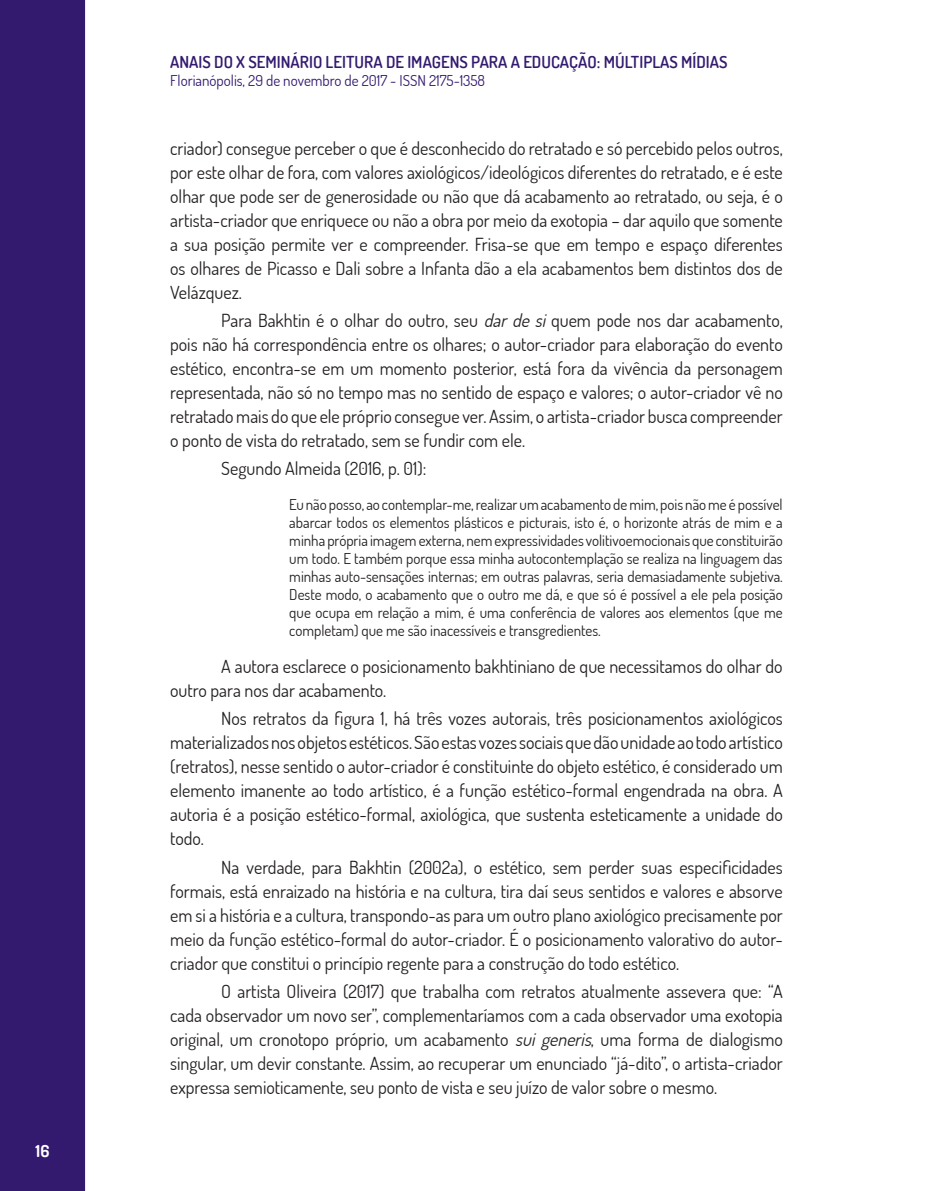
<style>
.page{position:relative;width:936px;height:1191px;background:#fff}
.page>*{position:absolute;margin:0;border:0;box-sizing:border-box;transform-origin:0 0}
.t1{font:18px/24px "Dosis";color:#231f20;text-align:justify}
.t2{font:600 16.5px "Dosis";color:#331a6f}
.t3{font:700 16.5px "Dosis";color:#fff}
.t4{font:15px/18px "Dosis";color:#231f20;text-align:justify}
.t5{font:15px "Dosis";color:#331a6f}
.s1{font-style:italic}
</style>
<div class="page">
<div style="left:0;top:0;width:85px;height:1191px;background:#331a6f"></div>
<p class="t3" style="left:36px;top:1140px;width:15px">16</p>
<p class="t2" style="left:170px;top:51px;width:559px">ANAIS DO X SEMINÁRIO LEITURA DE IMAGENS PARA A EDUCAÇÃO: MÚLTIPLAS MÍDIAS</p>
<p class="t5" style="left:170px;top:71px;width:316px">Florianópolis, 29 de novembro de 2017 - ISSN 2175-1358</p>
<p class="t1" style="left:170px;top:135px;width:614px">criador) consegue perceber o que é desconhecido do retratado e só percebido pelos outros, por este olhar de fora, com valores axiológicos/ideológicos diferentes do retratado, e é este olhar que pode ser de generosidade ou não que dá acabamento ao retratado, ou seja, é o artista-criador que enriquece ou não a obra por meio da exotopia – dar aquilo que somente a sua posição permite ver e compreender. Frisa-se que em tempo e espaço diferentes os olhares de Picasso e Dali sobre a Infanta dão a ela acabamentos bem distintos dos de Velázquez.</p>
<p class="t1" style="left:170px;top:308px;width:614px;text-indent:51px">Para Bakhtin é o olhar do outro, seu <span class="s1">dardesi</span>quem pode nos dar acabamento, pois não há correspondência entre os olhares; o autor-criador para elaboração do evento estético, encontra-se em um momento posterior, está fora da vivência da personagem representada, não só no tempo mas no sentido de espaço e valores; o autor-criador vê no retratado mais do que ele próprio consegue ver. Assim, o artista-criador busca compreender o ponto de vista do retratado, sem se fundir com ele.</p>
<p class="t1" style="left:221px;top:456px;width:207px">Segundo Almeida (2016, p. 01):</p>
<p class="t4" style="left:289px;top:495px;width:495px">Eu não posso, ao contemplar-me, realizar um acabamento de mim, pois não me é possível abarcar todos os elementos plásticos e picturais, isto é, o horizonte atrás de mim e a minha própria imagem externa, nem expressividades volitivoemocionais que constituirão um todo. E também porque essa minha autocontemplação se realiza na linguagem das minhas auto-sensações internas; em outras palavras, seria demasiadamente subjetiva.<br>Deste modo, o acabamento que o outro me dá, e que só é possível a ele pela posição que ocupa em relação a mim, é uma conferência de valores aos elementos (que me completam) que me são inacessíveis e transgredientes.</p>
<p class="t1" style="left:170px;top:654px;width:614px;text-indent:51px">A autora esclarece o posicionamento bakhtiniano de que necessitamos do olhar do outro para nos dar acabamento.</p>
<p class="t1" style="left:170px;top:706px;width:614px;text-indent:51px">Nos retratos da figura 1, há três vozes autorais, três posicionamentos axiológicos materializados nos objetos estéticos. São estas vozes sociais que dão unidade ao todo artístico (retratos), nesse sentido o autor-criador é constituinte do objeto estético, é considerado um elemento imanente ao todo artístico, é a função estético-formal engendrada na obra. A autoria é a posição estético-formal, axiológica, que sustenta esteticamente a unidade do todo.</p>
<p class="t1" style="left:170px;top:854px;width:614px;text-indent:51px">Na verdade, para Bakhtin (2002a), o estético, sem perder suas especificidades formais, está enraizado na história e na cultura, tira daí seus sentidos e valores e absorve em si a história e a cultura, transpondo-as para um outro plano axiológico precisamente por meio da função estético-formal do autor-criador. É o posicionamento valorativo do autor&shy;criador que constitui o princípio regente para a construção do todo estético.</p>
<p class="t1" style="left:170px;top:978px;width:614px;text-indent:51px">O artista Oliveira (2017) que trabalha com retratos atualmente assevera que: “A cada observador um novo ser”, complementaríamos com a cada observador uma exotopia original, um cronotopo próprio, um acabamento <span class="s1">sui generis</span>, uma forma de dialogismo singular, um devir constante. Assim, ao recuperar um enunciado “já-dito”, o artista-criador expressa semioticamente, seu ponto de vista e seu juízo de valor sobre o mesmo.</p>
</div>
